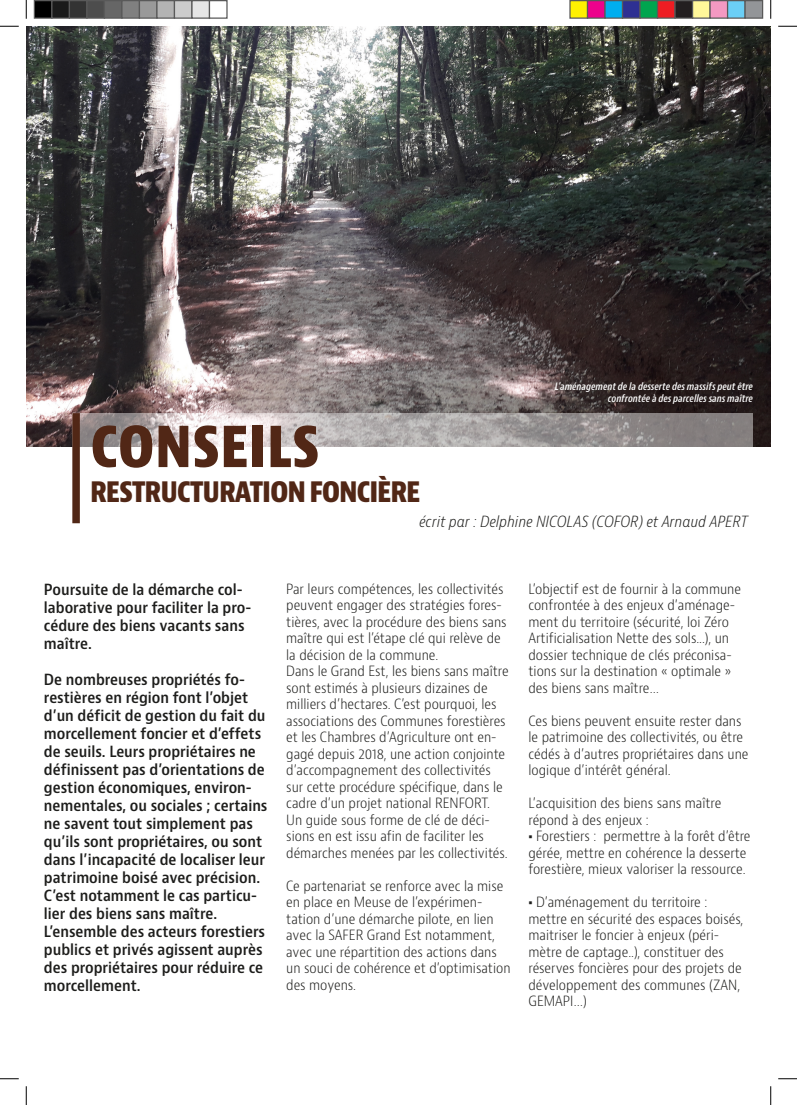
<style>
.page{position:relative;width:797px;height:1105px;background:#fff}
.page>*{position:absolute;margin:0;border:0;box-sizing:border-box;transform-origin:0 0}
.t1{font:700 condensed 60px "Bernina Sans";color:#512716}
.t2{font:700 condensed 30px "Bernina Sans";letter-spacing:-.04em;color:#512716}
.Chapeau{font:600 condensed 15px/18px "Bernino Sans";color:#1d1d1b}
.t3{font:italic 300 condensed 15px "Bernina Sans";color:#1d1d1b}
.Paragraphe{font:300 condensed 13.75px/16.5px "Bernino Sans";color:#1d1d1b}
.légende{font:italic 600 condensed 10px/12px "Bernino Sans";color:#fff;text-align:right}
.s1{font-weight:700}
</style>
<div class="page">
<img style="left:26px;top:26px;width:744px;height:420px">
<svg style="left:73px;top:413px;width:680px;height:111px"></svg>
<div style="left:72px;top:413px;width:8px;height:110px;background:#512716"></div>
<svg style="left:0;top:25px;width:19px;height:2px"></svg>
<svg style="left:778px;top:25px;width:19px;height:2px"></svg>
<svg style="left:0;top:1078px;width:19px;height:1px"></svg>
<svg style="left:778px;top:1078px;width:19px;height:1px"></svg>
<svg style="left:25px;top:0;width:2px;height:19px"></svg>
<svg style="left:25px;top:1086px;width:2px;height:19px"></svg>
<svg style="left:770px;top:0;width:1px;height:19px"></svg>
<svg style="left:770px;top:1086px;width:1px;height:19px"></svg>
<div style="left:34px;top:1px;width:18px;height:17px;background:#000"></div>
<div style="left:34px;top:0;width:18px;height:19px;border:1px solid #595959"></div>
<div style="left:52px;top:1px;width:17px;height:17px;background:#1a1a1a"></div>
<div style="left:51px;top:0;width:19px;height:19px;border:1px solid #595959"></div>
<div style="left:69px;top:1px;width:18px;height:17px;background:#333"></div>
<div style="left:69px;top:0;width:19px;height:19px;border:1px solid #595959"></div>
<div style="left:87px;top:1px;width:17px;height:17px;background:#4d4d4d"></div>
<div style="left:86px;top:0;width:19px;height:19px;border:1px solid #595959"></div>
<div style="left:104px;top:1px;width:18px;height:17px;background:#666"></div>
<div style="left:104px;top:0;width:18px;height:19px;border:1px solid #595959"></div>
<div style="left:122px;top:1px;width:17px;height:17px;background:#808080"></div>
<div style="left:121px;top:0;width:19px;height:19px;border:1px solid #595959"></div>
<div style="left:139px;top:1px;width:18px;height:17px;background:#999"></div>
<div style="left:139px;top:0;width:19px;height:19px;border:1px solid #595959"></div>
<div style="left:157px;top:1px;width:17px;height:17px;background:#b3b3b3"></div>
<div style="left:156px;top:0;width:19px;height:19px;border:1px solid #595959"></div>
<div style="left:174px;top:1px;width:18px;height:17px;background:#ccc"></div>
<div style="left:174px;top:0;width:18px;height:19px;border:1px solid #595959"></div>
<div style="left:192px;top:1px;width:17px;height:17px;background:#e6e6e6"></div>
<div style="left:191px;top:0;width:19px;height:19px;border:1px solid #595959"></div>
<div style="left:209px;top:0;width:19px;height:19px;border:1px solid #595959"></div>
<div style="left:570px;top:1px;width:17px;height:17px;background:#fff101"></div>
<div style="left:569px;top:0;width:19px;height:19px;border:1px solid #595959"></div>
<div style="left:587px;top:1px;width:18px;height:17px;background:#ed028c"></div>
<div style="left:587px;top:0;width:18px;height:19px;border:1px solid #595959"></div>
<div style="left:605px;top:1px;width:17px;height:17px;background:#00aeef"></div>
<div style="left:604px;top:0;width:19px;height:19px;border:1px solid #595959"></div>
<div style="left:622px;top:1px;width:18px;height:17px;background:#2e3092"></div>
<div style="left:622px;top:0;width:18px;height:19px;border:1px solid #595959"></div>
<div style="left:640px;top:1px;width:17px;height:17px;background:#00a54f"></div>
<div style="left:639px;top:0;width:19px;height:19px;border:1px solid #595959"></div>
<div style="left:657px;top:1px;width:18px;height:17px;background:#ee1d23"></div>
<div style="left:657px;top:0;width:18px;height:19px;border:1px solid #595959"></div>
<div style="left:675px;top:1px;width:17px;height:17px;background:#231f20"></div>
<div style="left:674px;top:0;width:19px;height:19px;border:1px solid #595959"></div>
<div style="left:692px;top:1px;width:18px;height:17px;background:#fff79a"></div>
<div style="left:692px;top:0;width:18px;height:19px;border:1px solid #595959"></div>
<div style="left:710px;top:1px;width:17px;height:17px;background:#f499c2"></div>
<div style="left:709px;top:0;width:19px;height:19px;border:1px solid #595959"></div>
<div style="left:727px;top:1px;width:18px;height:17px;background:#6bcff6"></div>
<div style="left:727px;top:0;width:18px;height:19px;border:1px solid #595959"></div>
<div style="left:745px;top:1px;width:17px;height:17px;background:#939598"></div>
<div style="left:744px;top:0;width:19px;height:19px;border:1px solid #595959"></div>
<p class="t1" style="left:90px;top:408px;width:231px">CONSEILS</p>
<p class="t2" style="left:90px;top:472px;width:332px">RESTRUCTURATION FONCIÈRE</p>
<p class="légende" style="left:555px;top:381px;width:200px">L'aménagement de la desserte des massifs peut être confrontée à des parcelles sans maître</p>
<p class="t3" style="left:419px;top:513px;width:330px">écrit par : Delphine NICOLAS (COFOR) et Arnaud APERT</p>
<p class="Chapeau" style="left:44px;top:581px;width:209px">Poursuite de la démarche col&shy;laborative pour faciliter la pro&shy;cédure des biens vacants sans maître.</p>
<p class="Chapeau" style="left:44px;top:671px;width:225px">De nombreuses propriétés fo&shy;restières en région font l’objet d’un déficit de gestion du fait du morcellement foncier et d’effets de seuils. Leurs propriétaires ne définissent pas d’orientations de gestion économiques, environ&shy;nementales, ou sociales ; certains ne savent tout simplement pas qu’ils sont propriétaires, ou sont dans l’incapacité de localiser leur patrimoine boisé avec précision.<br>C’est notamment le cas particu&shy;lier des biens sans maître.</p>
<p class="Chapeau" style="left:44px;top:923px;width:223px">L’ensemble des acteurs forestiers publics et privés agissent auprès des propriétaires pour réduire ce morcellement.</p>
<p class="Paragraphe" style="left:286px;top:581px;width:222px">Par leurs compétences, les collectivités peuvent engager des stratégies fores&shy;tières, avec la procédure des biens sans maître qui est l’étape clé qui relève de la décision de la commune.</p>
<p class="Paragraphe" style="left:286px;top:663px;width:224px">Dans le Grand Est, les biens sans maître sont estimés à plusieurs dizaines de milliers d’hectares. C’est pourquoi, les associations des Communes forestières et les Chambres d’Agriculture ont en&shy;gagé depuis 2018, une action conjointe d’accompagnement des collectivités sur cette procédure spécifique, dans le cadre d’un projet national RENFORT.</p>
<p class="Paragraphe" style="left:286px;top:812px;width:223px">Un guide sous forme de clé de déci&shy;sions en est issu afin de faciliter les démarches menées par les collectivités.</p>
<p class="Paragraphe" style="left:286px;top:878px;width:226px">Ce partenariat se renforce avec la mise en place en Meuse de l’expérimen&shy;tation d’une démarche pilote, en lien avec la SAFER Grand Est notamment, avec une répartition des actions dans un souci de cohérence et d’optimisation des moyens.</p>
<p class="Paragraphe" style="left:528px;top:581px;width:214px">L’objectif est de fournir à la commune confrontée à des enjeux d’aménage&shy;ment du territoire (sécurité, loi Zéro Artificialisation Nette des sols...), un dossier technique de clés préconisa&shy;tions sur la destination « optimale » des biens sans maître…</p>
<p class="Paragraphe" style="left:528px;top:713px;width:221px">Ces biens peuvent ensuite rester dans le patrimoine des collectivités, ou être cédés à d’autres propriétaires dans une logique d’intérêt général.</p>
<p class="Paragraphe" style="left:528px;top:795px;width:194px">L’acquisition des biens sans maître répond à des enjeux :</p>
<p class="Paragraphe" style="left:528px;top:828px;width:224px"><span class="s1">•</span> Forestiers : permettre à la forêt d’être gérée, mettre en cohérence la desserte forestière, mieux valoriser la ressource.</p>
<p class="Paragraphe" style="left:528px;top:894px;width:216px"><span class="s1">•</span> D’aménagement du territoire : mettre en sécurité des espaces boisés, maitriser le foncier à enjeux (péri&shy;mètre de captage..), constituer des réserves foncières pour des projets de développement des communes (ZAN,<br>GEMAPI…)</p>
</div>
